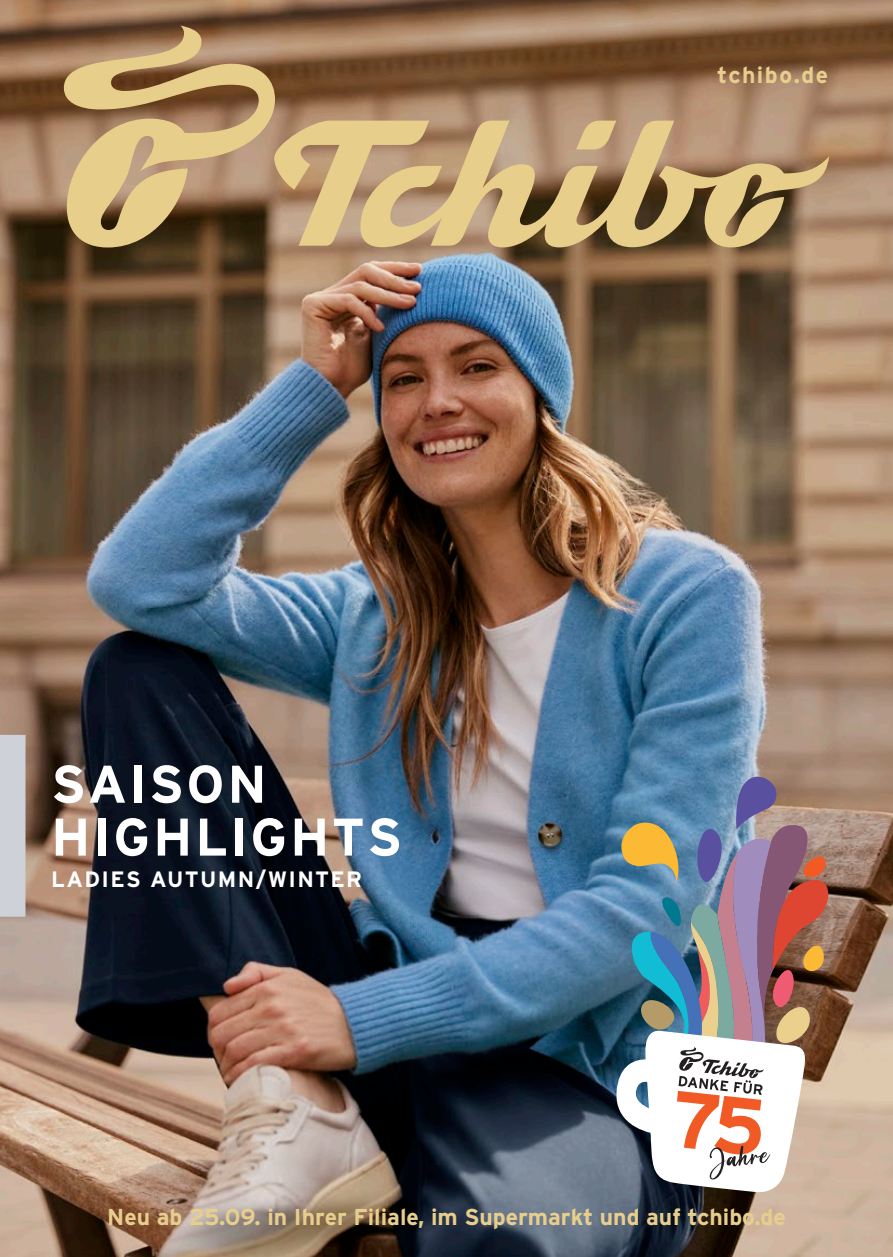
<style>
.page{position:relative;width:893px;height:1257px;background:#fff}
.page>*{position:absolute;margin:0;border:0;box-sizing:border-box;transform-origin:0 0}
.t1{font:700 52.88px/52.9px "Interstate WGL";letter-spacing:.045em;color:#fff}
.t2{font:700 22.95px "Interstate WGL";color:#e8ce8d}
.t3{font:700 22.95px "Interstate WGL";letter-spacing:.065em;color:#e8ce8d}
.t4{font:700 22.28px "Interstate WGL";letter-spacing:.06em;color:#fff}
</style>
<div class="page">
<img style="left:0;top:0;width:893px;height:1256px">
<div style="left:0;top:735px;width:26px;height:181px;background:#ced1d7"></div>
<img style="left:614px;top:771px;width:222px;height:422px">
<svg style="left:64px;top:26px;width:765px;height:221px"></svg>
<h1 class="t1" style="left:51px;top:755px;width:353px">SAISON<br>HIGHLIGHTS</h1>
<p class="t4" style="left:51px;top:862px;width:313px">LADIES AUTUMN/WINTER</p>
<p class="t3" style="left:717px;top:58px;width:113px">tchibo.de</p>
<p class="t2" style="left:107px;top:1199px;width:680px">Neu ab 25.09. in Ihrer Filiale, im Supermarkt und auf tchibo.de</p>
</div>
